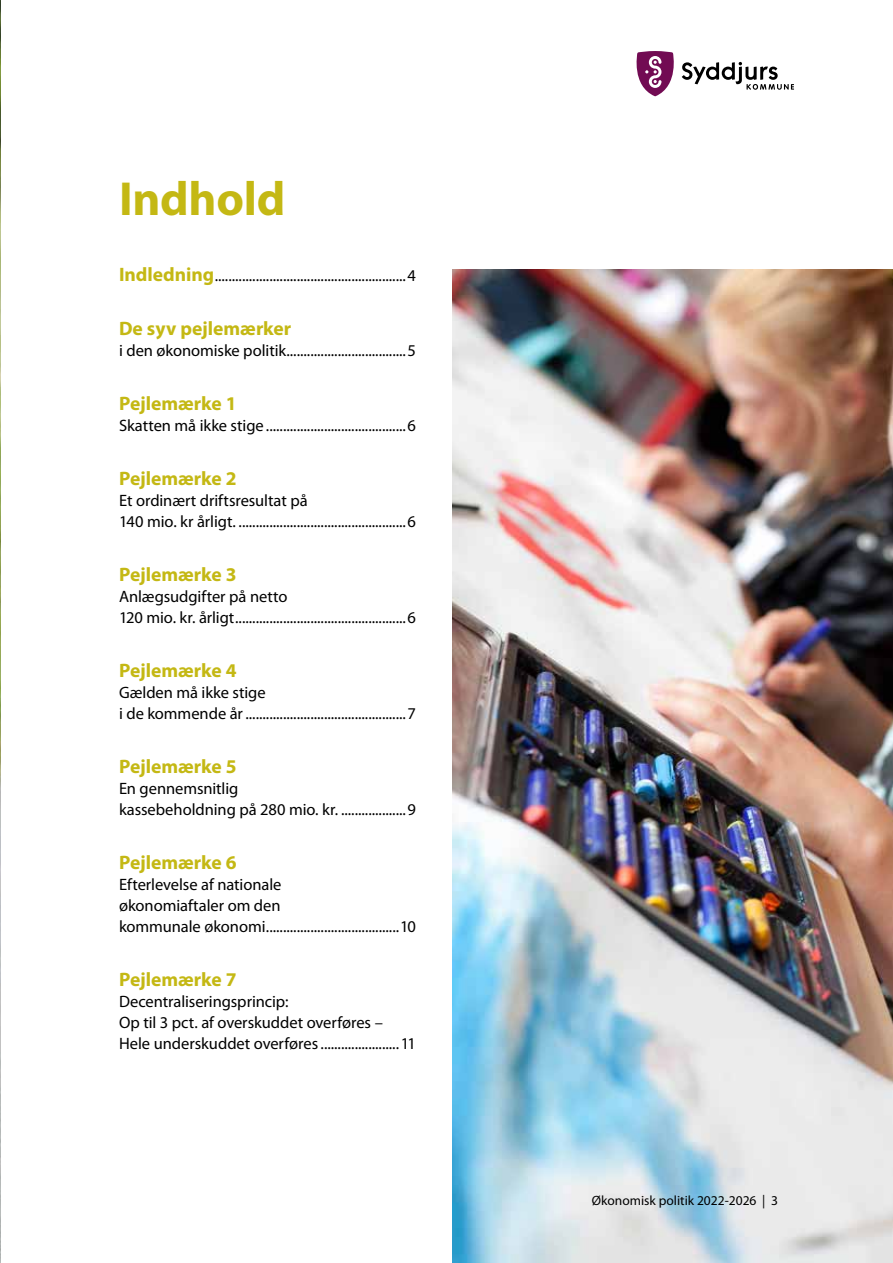
<style>
.page{position:relative;width:893px;height:1263px;background:#fff}
.page>*{position:absolute;margin:0;border:0;box-sizing:border-box;transform-origin:0 0}
.t1{font:700 48px "Myriad Pro";letter-spacing:-.005em;color:#c4b814}
.t2{font:700 19.5px "Myriad Pro";color:#c4b814}
.t3{font:16.5px/21px "Myriad Pro";letter-spacing:-.005em;color:#000}
.t4{font:13.5px "Myriad Pro";color:#000}
.s1{font-weight:700;font-size:19.5px;color:#c4b814}
</style>
<div class="page">
<img style="left:452px;top:270px;width:441px;height:993px">
<img style="left:0;top:0;width:1px;height:1263px">
<svg style="left:637px;top:51px;width:157px;height:45px"></svg>
<h1 class="t1" style="left:119px;top:167px;width:168px">Indhold</h1>
<p class="t3" style="left:119px;top:265px;width:298px"><span class="s1">Indledning</span>........................................................4</p>
<p class="t2" style="left:119px;top:316px;width:174px">De syv pejlemærker</p>
<p class="t3" style="left:119px;top:340px;width:298px">i den økonomiske politik...................................5</p>
<p class="t2" style="left:119px;top:391px;width:119px">Pejlemærke 1</p>
<p class="t3" style="left:119px;top:415px;width:298px">Skatten må ikke stige .........................................6</p>
<p class="t2" style="left:119px;top:466px;width:119px">Pejlemærke 2</p>
<p class="t3" style="left:119px;top:490px;width:298px">Et ordinært driftsresultat på<br>140 mio. kr årligt. .................................................6</p>
<p class="t2" style="left:119px;top:562px;width:119px">Pejlemærke 3</p>
<p class="t3" style="left:119px;top:586px;width:298px">Anlægsudgifter på netto<br>120 mio. kr. årligt..................................................6</p>
<p class="t2" style="left:119px;top:658px;width:119px">Pejlemærke 4</p>
<p class="t3" style="left:119px;top:682px;width:298px">Gælden må ikke stige<br>i de kommende år...............................................7</p>
<p class="t2" style="left:119px;top:754px;width:119px">Pejlemærke 5</p>
<p class="t3" style="left:119px;top:778px;width:298px">En gennemsnitlig<br>kassebeholdning på 280 mio. kr. ...................9</p>
<p class="t2" style="left:119px;top:850px;width:119px">Pejlemærke 6</p>
<p class="t3" style="left:119px;top:874px;width:299px">Efterlevelse af nationale<br>økonomiaftaler om den<br>kommunale økonomi.......................................10</p>
<p class="t2" style="left:119px;top:967px;width:119px">Pejlemærke 7</p>
<p class="t3" style="left:119px;top:991px;width:298px">Decentraliseringsprincip:<br>Op til 3 pct. af overskuddet overføres –<br>Hele underskuddet overføres.......................11</p>
<p class="t4" style="left:592px;top:1192px;width:188px">Økonomisk politik 2022-2026 | 3</p>
</div>
